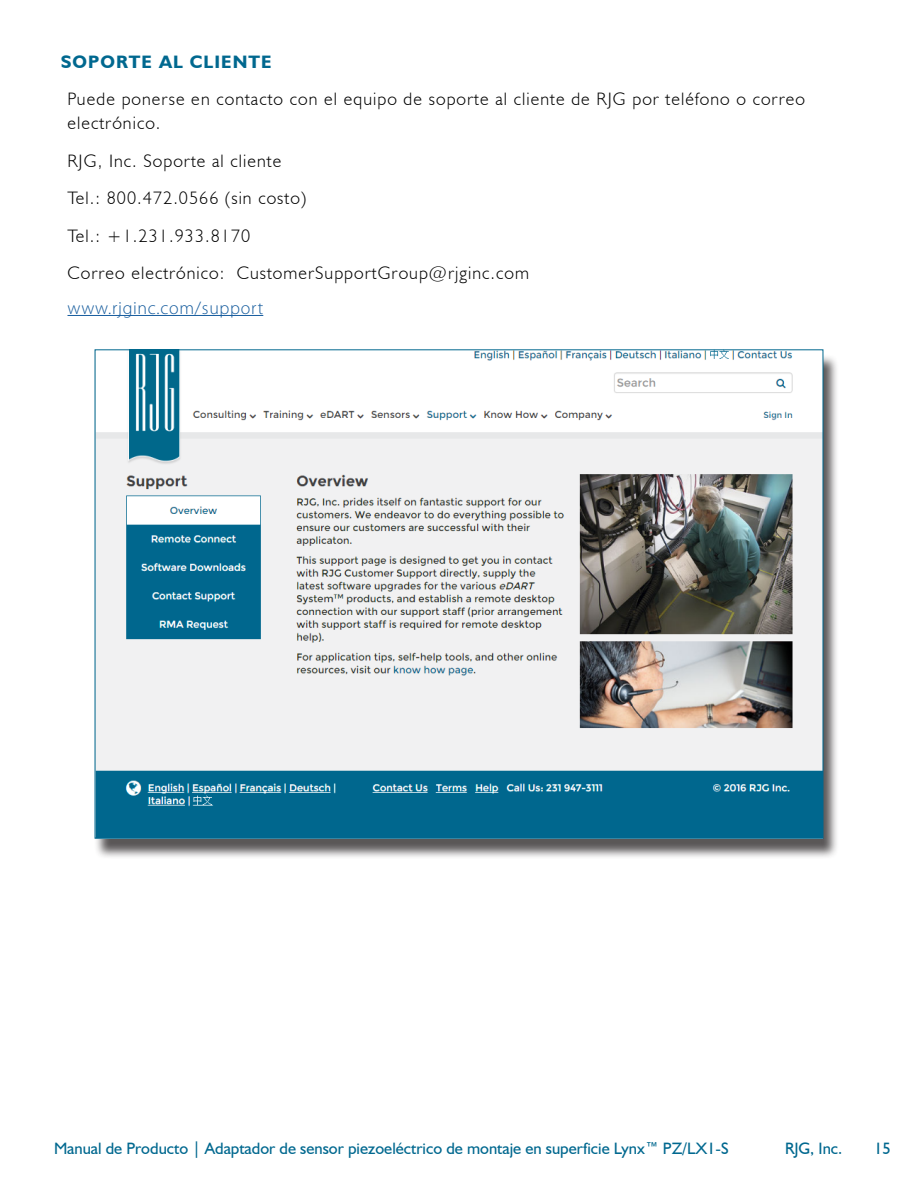
<style>
.page{position:relative;width:918px;height:1188px;background:#fff}
.page>*{position:absolute;margin:0;border:0;box-sizing:border-box;transform-origin:0 0}
.t1{font:300 18px/37.5px "Humanist 521 BT";letter-spacing:.06em;color:#000}
.t2{font:300 18px "Myriad Pro";letter-spacing:.04em;color:#175d9e}
.t3{font:700 18px "Humanist 521 BT";letter-spacing:.06em;color:#00688f}
.t4{font:16.5px "Humanist 521 BT";color:#00688f}
</style>
<div class="page">
<hr style="left:68px;top:315px;width:195px;height:1px;background:#175d9e">
<div style="left:94px;top:354px;width:745px;height:505px;background:#231f20;opacity:.75"></div>
<img style="left:97px;top:352px;width:724px;height:484px">
<p class="t3" style="left:61px;top:50px;width:212px">SOPORTE AL CLIENTE</p>
<p class="t1" style="left:68px;top:87px;width:739px;line-height:24px">Puede ponerse en contacto con el equipo de soporte al cliente de RJG por teléfono o correo electrónico.</p>
<p class="t1" style="left:68px;top:141px;width:463px">RJG, Inc. Soporte al cliente<br>Tel.: 800.472.0566 (sin costo)<br>Tel.: +1.231.933.8170<br>Correo electrónico: CustomerSupportGroup@rjginc.com</p>
<p class="t2" style="left:68px;top:297px;width:197px">www.rjginc.com/support</p>
<p class="t4" style="left:54px;top:1138px;width:676px">Manual de Producto | Adaptador de sensor piezoeléctrico de montaje en superficie Lynx™ PZ/LX1‑S</p>
<p class="t4" style="left:785px;top:1138px;width:59px">RJG, Inc.</p>
<p class="t4" style="left:874px;top:1138px;width:18px">15</p>
</div>
